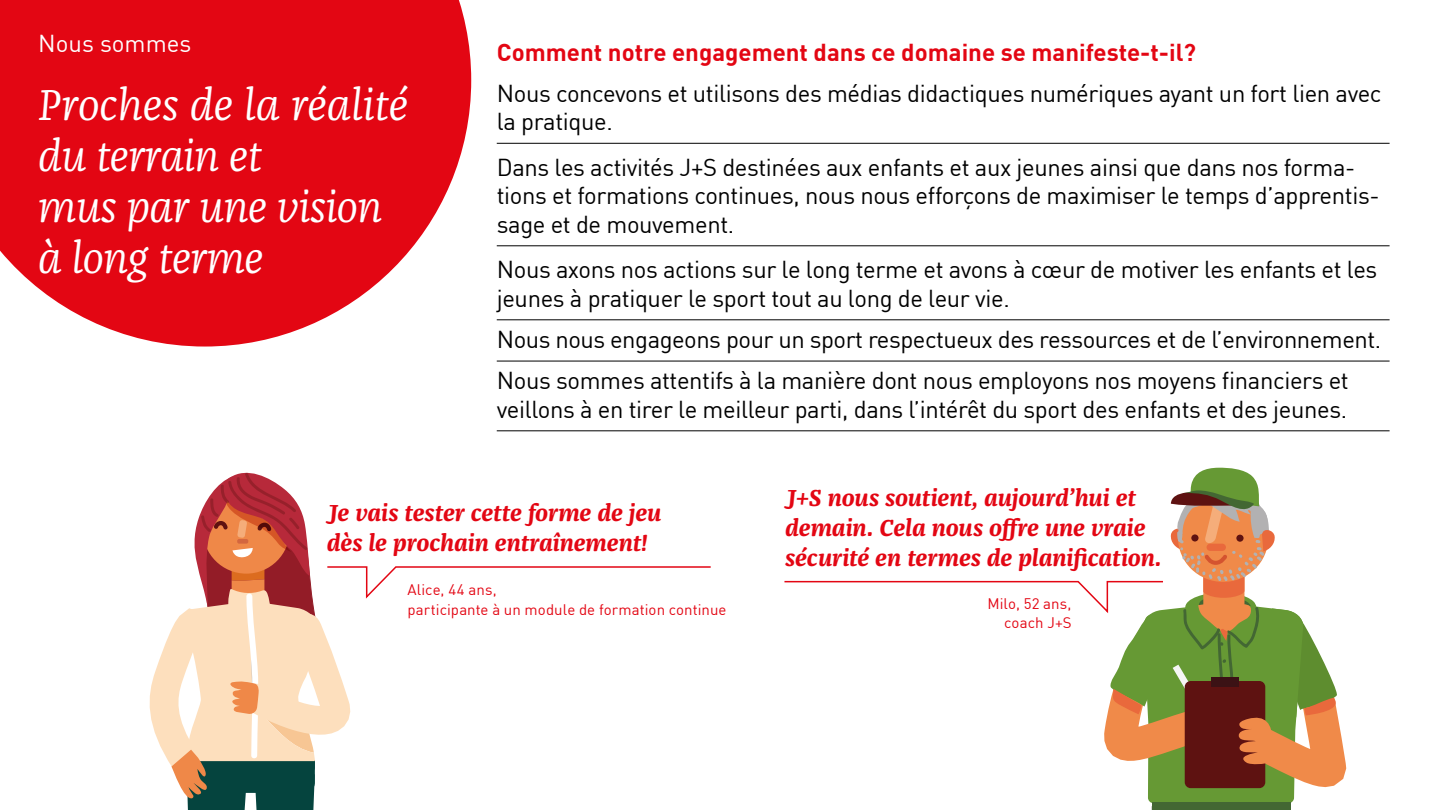
<style>
.page{position:relative;width:1441px;height:810px;background:#fff}
.page>*{position:absolute;margin:0;border:0;box-sizing:border-box;transform-origin:0 0}
.Haupttitel_weiss{font:italic 45px/51px "Franziska OT";letter-spacing:-.01em;color:#fff}
.Stellhebel{font:24px/28.5px "DINOT";letter-spacing:-.015em;color:#000}
.Quotes{font:italic 700 24px/30px "Franziska OT";letter-spacing:-.005em;color:#e30613}
.t1{font:700 24px "DINOT";color:#e30613}
.t2{font:24px "DINOT";color:#fff}
.Legende_links{font:15px/19.5px "DINOT";letter-spacing:.005em;color:#e30613}
.Legende_rechts{font:15px/19.5px "DINOT";letter-spacing:.005em;color:#e30613;text-align:right}
</style>
<div class="page">
<svg style="left:784px;top:468px;width:563px;height:342px"></svg>
<svg style="left:0;top:0;width:471px;height:347px;background:#e62632"></svg>
<svg style="left:149px;top:472px;width:562px;height:338px"></svg>
<hr style="left:496px;top:143px;width:893px;height:1px;background:#000">
<hr style="left:496px;top:245px;width:893px;height:1px;background:#000">
<hr style="left:496px;top:319px;width:893px;height:1px;background:#000">
<hr style="left:496px;top:361px;width:893px;height:1px;background:#000">
<hr style="left:496px;top:430px;width:893px;height:1px;background:#000">
<p class="t2" style="left:38px;top:25px;width:155px">Nous sommes</p>
<p class="Haupttitel_weiss" style="left:38px;top:81px;width:371px">Proches de la réalité du terrain et<br>mus par une vision à long terme</p>
<p class="Stellhebel" style="left:496px;top:77px;width:886px">Nous concevons et utilisons des médias didactiques numériques ayant un fort lien avec la pratique.</p>
<p class="t1" style="left:497px;top:33px;width:700px">Comment notre engagement dans ce domaine se manifeste-t-il?</p>
<p class="Stellhebel" style="left:496px;top:151px;width:884px">Dans les activités J+S destinées aux enfants et aux jeunes ainsi que dans nos forma&shy;tions et formations continues, nous nous efforçons de maximiser le temps d’apprentis&shy;sage et de mouvement.</p>
<p class="Stellhebel" style="left:496px;top:253px;width:882px">Nous axons nos actions sur le long terme et avons à cœur de motiver les enfants et les jeunes à pratiquer le sport tout au long de leur vie.</p>
<p class="Stellhebel" style="left:496px;top:323px;width:885px">Nous nous engageons pour un sport respectueux des ressources et de l’environnement.</p>
<p class="Stellhebel" style="left:496px;top:364px;width:853px">Nous sommes attentifs à la manière dont nous employons nos moyens financiers et veillons à en tirer le meilleur parti, dans l’intérêt du sport des enfants et des jeunes.</p>
<p class="Quotes" style="left:327px;top:498px;width:336px">Je vais tester cette forme de jeu dès le prochain entraînement!</p>
<p class="Legende_links" style="left:407px;top:579px;width:320px">Alice, 44 ans,<br>participante à un module de formation continue</p>
<p class="Quotes" style="left:785px;top:483px;width:378px">J+S nous soutient, aujourd’hui et demain. Cela nous offre une vraie sécurité en termes de planification.</p>
<p class="Legende_rechts" style="left:987px;top:592px;width:86px">Milo, 52 ans, coach J+S</p>
</div>
